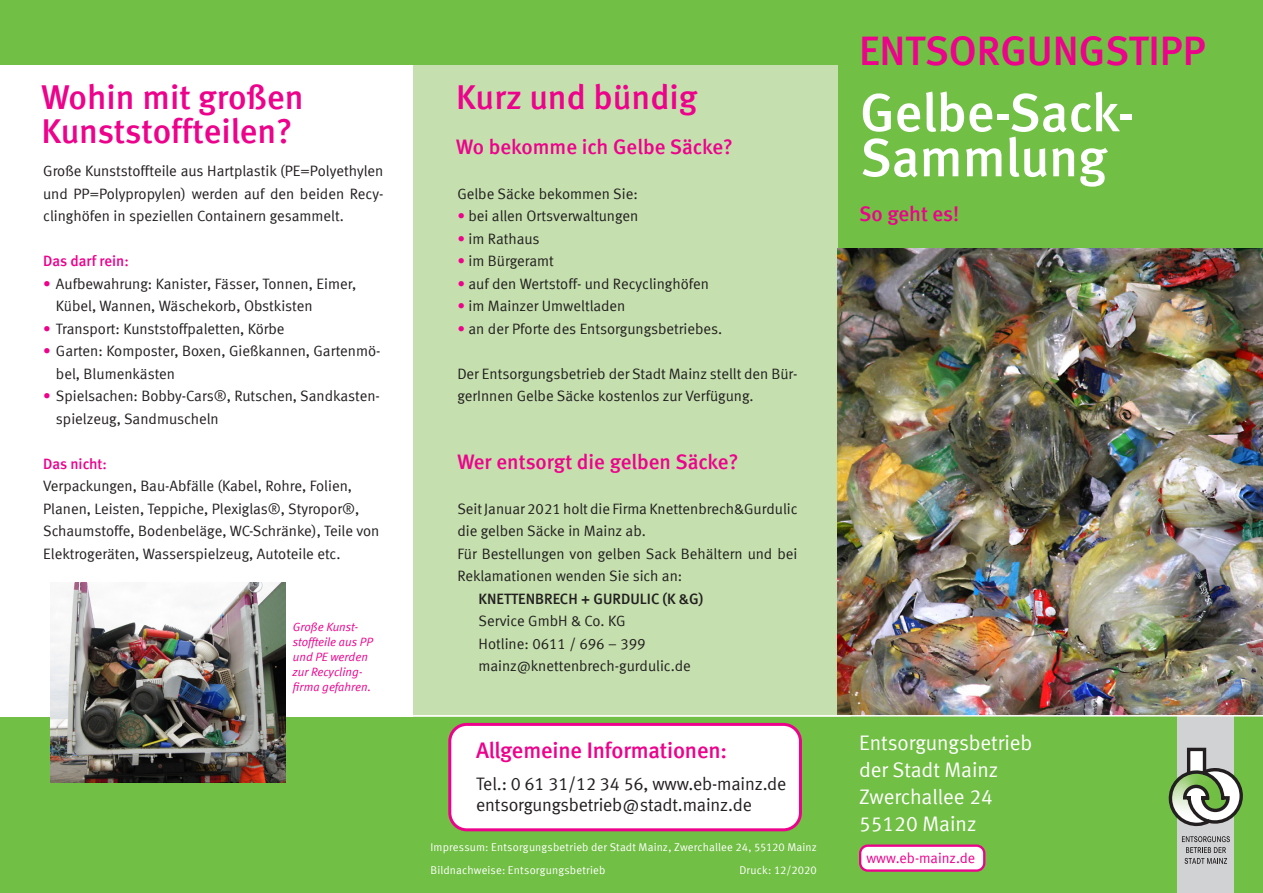
<style>
.page{position:relative;width:1263px;height:893px;background:#71bf44}
.page>*{position:absolute;margin:0;border:0;box-sizing:border-box;transform-origin:0 0}
.t1{font:700 54px/45px "Mainz Meta";color:#fff}
.t2{font:700 41.25px "Mainz Meta";color:#ed028c}
.Head_sans_24pt_Magen{font:700 34.5px "Mainz Meta";color:#ed028c}
.t3{font:700 22.5px "Mainz Meta";letter-spacing:-.01em;color:#ed028c}
.t4{font:21px "Mainz Meta";color:#fff}
.copy{font:700 21px "Mainz Meta";color:#ed028c}
.Head_sans_24pt_Magen-2{font:700 21px "Mainz Meta";color:#ed028c}
.Box_Head_serif_18_pt{font:700 21px "Mainz Meta";color:#ed028c}
.t5{font:18px "Mainz Meta";letter-spacing:-.01em;color:#231f20}
.copy-2{font:15px/22.5px "Mainz Meta";color:#231f20}
.copy-3{font:700 15px "Mainz Meta";color:#231f20}
.copy-4{font:700 15px "Mainz Meta";color:#ed028c}
.Box_Head_serif_18_pt-2{font:14.4px "Mainz Meta";color:#ed028c}
.subhead_magenta_12_1{font:italic 12px/15px "Mainz Meta";color:#ed028c}
.copy-5{font:11.25px "Mainz Meta";letter-spacing:.015em;color:#fff}
.s1{color:#ed028c}
</style>
<div class="page">
<div style="left:412px;top:65px;width:426px;height:651px;background:#c5e0ae"></div>
<div style="left:860px;top:846px;width:124px;height:24px;background:#fff;border-radius:8px"></div>
<div style="left:859px;top:844px;width:126px;height:28px;border:2px solid #ed028c;border-radius:8px"></div>
<div style="left:0;top:65px;width:412px;height:652px;background:#fff"></div>
<div style="left:1178px;top:693px;width:56px;height:200px;background:#d1d2d4"></div>
<div style="left:1189px;top:749px;width:15px;height:30px;background:#fff"></div>
<div style="left:1187px;top:748px;width:19px;height:33px;border:3px solid #231f20"></div>
<svg style="left:1168px;top:767px;width:73px;height:62px"></svg>
<svg style="left:1182px;top:836px;width:48px;height:28px"></svg>
<img style="left:838px;top:248px;width:425px;height:467px">
<hr style="left:838px;top:715px;width:425px;height:1px;background:#fff">
<hr style="left:0;top:715px;width:850px;height:1px;background:#fff">
<img style="left:51px;top:583px;width:235px;height:199px">
<div style="left:450px;top:724px;width:350px;height:106px;background:#fff;border-radius:17px"></div>
<div style="left:448px;top:723px;width:354px;height:108px;border:3px solid #ed028c;border-radius:17px"></div>
<p class="Head_sans_24pt_Magen" style="left:41px;top:77px;width:264px">Wohin mit großen</p>
<p class="Head_sans_24pt_Magen" style="left:456px;top:77px;width:242px">Kurz und bündig</p>
<p class="Head_sans_24pt_Magen" style="left:41px;top:111px;width:252px">Kunststoffteilen?</p>
<p class="copy-2" style="left:43px;top:160px;width:342px;text-align:justify">Große Kunststoffteile aus Hartplastik (PE=Polyethylen und PP=Polypropylen) werden auf den beiden Recy&shy;clinghöfen in speziellen Containern gesammelt.</p>
<p class="copy-4" style="left:43px;top:252px;width:87px">Das darf rein:</p>
<p class="copy-2" style="left:56px;top:272px;width:302px;text-indent:-13px"><span class="s1">•</span> Aufbewahrung: Kanister, Fässer, Tonnen, Eimer,<br>Kübel, Wannen, Wäschekorb, Obstkisten</p>
<p class="copy-2" style="left:43px;top:317px;width:243px"><span class="s1">•</span> Transport: Kunststoffpaletten, Körbe</p>
<p class="copy-2" style="left:56px;top:340px;width:326px;text-indent:-13px"><span class="s1">•</span> Garten: Komposter, Boxen, Gießkannen, Gartenmö&shy;bel, Blumenkästen</p>
<p class="copy-2" style="left:56px;top:385px;width:325px;text-indent:-13px"><span class="s1">•</span> Spielsachen: Bobby-Cars®, Rutschen, Sandkasten&shy;spielzeug, Sandmuscheln</p>
<p class="copy-4" style="left:43px;top:455px;width:65px">Das nicht:</p>
<p class="copy-2" style="left:43px;top:475px;width:338px">Verpackungen, Bau-Abfälle (Kabel, Rohre, Folien, Planen, Leisten, Teppiche, Plexiglas®, Styropor®, Schaumstoffe, Bodenbeläge, WC-Schränke), Teile von Elektrogeräten, Wasserspielzeug, Autoteile etc.</p>
<p class="Head_sans_24pt_Magen-2" style="left:456px;top:134px;width:278px">Wo bekomme ich Gelbe Säcke?</p>
<p class="copy-2" style="left:457px;top:182px;width:182px">Gelbe Säcke bekommen Sie:</p>
<p class="copy-2" style="left:457px;top:205px;width:182px"><span class="s1">•</span> bei allen Ortsverwaltungen</p>
<p class="copy-2" style="left:457px;top:227px;width:84px"><span class="s1">•</span> im Rathaus</p>
<p class="copy-2" style="left:457px;top:250px;width:98px"><span class="s1">•</span> im Bürgeramt</p>
<p class="copy-2" style="left:457px;top:272px;width:253px"><span class="s1">•</span> auf den Wertstoff- und Recyclinghöfen</p>
<p class="copy-2" style="left:457px;top:295px;width:170px"><span class="s1">•</span> im Mainzer Umweltladen</p>
<p class="copy-2" style="left:457px;top:317px;width:266px"><span class="s1">•</span> an der Pforte des Entsorgungsbetriebes.</p>
<p class="copy-2" style="left:457px;top:362px;width:342px">Der Entsorgungsbetrieb der Stadt Mainz stellt den Bür&shy;gerInnen Gelbe Säcke kostenlos zur Verfügung.</p>
<p class="copy" style="left:457px;top:449px;width:283px">Wer entsorgt die gelben Säcke?</p>
<p class="copy-2" style="left:457px;top:497px;width:342px">Seit Januar 2021 holt die Firma Knettenbrech&amp;Gurdulic die gelben Säcke in Mainz ab.</p>
<p class="copy-2" style="left:457px;top:542px;width:342px">Für Bestellungen von gelben Sack Behältern und bei<br>Reklamationen wenden Sie sich an:</p>
<p class="copy-3" style="left:479px;top:590px;width:226px">KNETTENBRECH + GURDULIC (K &amp;G)</p>
<p class="copy-2" style="left:479px;top:610px;width:148px">Service GmbH &amp; Co. KG</p>
<p class="copy-2" style="left:479px;top:632px;width:168px">Hotline: 0611 / 696 – 399</p>
<p class="copy-2" style="left:479px;top:655px;width:214px">mainz@knettenbrech-gurdulic.de</p>
<p class="subhead_magenta_12_1" style="left:293px;top:619px;width:82px">Große Kunst&shy;stoffteile aus PP und PE werden zur Recycling&shy;firma gefahren.</p>
<p class="t3" style="left:476px;top:737px;width:252px">Allgemeine Informationen:</p>
<p class="t5" style="left:476px;top:773px;width:312px">Tel.: 0 61 31/12 34 56, www.eb-mainz.de</p>
<p class="t5" style="left:476px;top:794px;width:277px">entsorgungsbetrieb@stadt.mainz.de</p>
<p class="copy-5" style="left:431px;top:841px;width:388px">Impressum: Entsorgungsbetrieb der Stadt Mainz, Zwerchallee 24, 55120 Mainz</p>
<p class="copy-5" style="left:431px;top:863px;width:176px">Bildnachweise: Entsorgungsbetrieb</p>
<p class="copy-5" style="left:739px;top:863px;width:79px">Druck: 12/2020</p>
<p class="t2" style="left:859px;top:27px;width:348px">ENTSORGUNGSTIPP</p>
<p class="t1" style="left:860px;top:90px;width:276px">Gelbe-Sack-<br>Sammlung</p>
<p class="Box_Head_serif_18_pt" style="left:859px;top:202px;width:102px">So geht es!</p>
<p class="t4" style="left:859px;top:731px;width:175px">Entsorgungsbetrieb</p>
<p class="t4" style="left:859px;top:758px;width:141px">der Stadt Mainz</p>
<p class="t4" style="left:859px;top:785px;width:135px">Zwerchallee 24</p>
<p class="t4" style="left:859px;top:812px;width:119px">55120 Mainz</p>
<p class="Box_Head_serif_18_pt-2" style="left:866px;top:849px;width:110px">www.eb-mainz.de</p>
</div>
